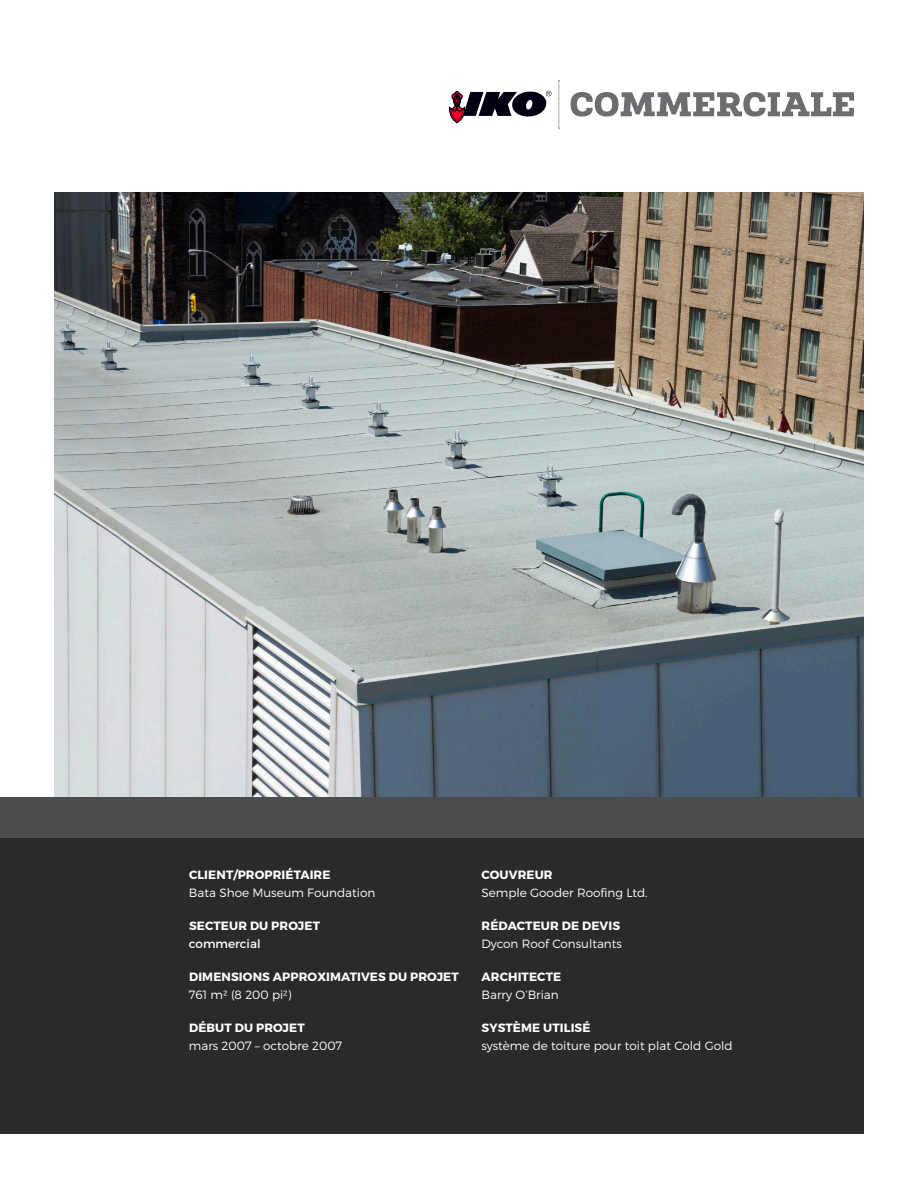
<style>
.page{position:relative;width:918px;height:1188px;background:#fff}
.page>*{position:absolute;margin:0;border:0;box-sizing:border-box;transform-origin:0 0}
.t1{font:300 12px "Montserrat";color:#fff}
.t2{font:700 12px "Montserrat";letter-spacing:.01em;color:#fff}
.t3{font:12px "Montserrat";color:#fff}
</style>
<div class="page">
<img style="left:54px;top:193px;width:810px;height:604px">
<div style="left:0;top:797px;width:864px;height:42px;background:#4b4c4d"></div>
<div style="left:0;top:839px;width:864px;height:295px;background:#2b292a"></div>
<svg style="left:449px;top:90px;width:102px;height:34px"></svg>
<svg style="left:559px;top:80px;width:1px;height:49px"></svg>
<svg style="left:571px;top:92px;width:283px;height:25px"></svg>
<p class="t2" style="left:189px;top:868px;width:143px">CLIENT/PROPRIÉTAIRE</p>
<p class="t1" style="left:189px;top:886px;width:188px">Bata Shoe Museum Foundation</p>
<p class="t2" style="left:189px;top:919px;width:132px">SECTEUR DU PROJET</p>
<p class="t3" style="left:189px;top:937px;width:73px">commercial</p>
<p class="t2" style="left:189px;top:970px;width:271px">DIMENSIONS APPROXIMATIVES DU PROJET</p>
<p class="t1" style="left:189px;top:988px;width:104px">761 m² (8 200 pi²)</p>
<p class="t2" style="left:189px;top:1021px;width:117px">DÉBUT DU PROJET</p>
<p class="t1" style="left:189px;top:1039px;width:155px">mars 2007 – octobre 2007</p>
<p class="t2" style="left:482px;top:868px;width:73px">COUVREUR</p>
<p class="t1" style="left:481px;top:886px;width:168px">Semple Gooder Roofing Ltd.</p>
<p class="t2" style="left:482px;top:919px;width:140px">RÉDACTEUR DE DEVIS</p>
<p class="t1" style="left:481px;top:937px;width:142px">Dycon Roof Consultants</p>
<p class="t2" style="left:482px;top:970px;width:81px">ARCHITECTE</p>
<p class="t1" style="left:481px;top:988px;width:79px">Barry O’Brian</p>
<p class="t2" style="left:482px;top:1021px;width:110px">SYSTÈME UTILISÉ</p>
<p class="t1" style="left:481px;top:1039px;width:253px">système de toiture pour toit plat Cold Gold</p>
</div>
